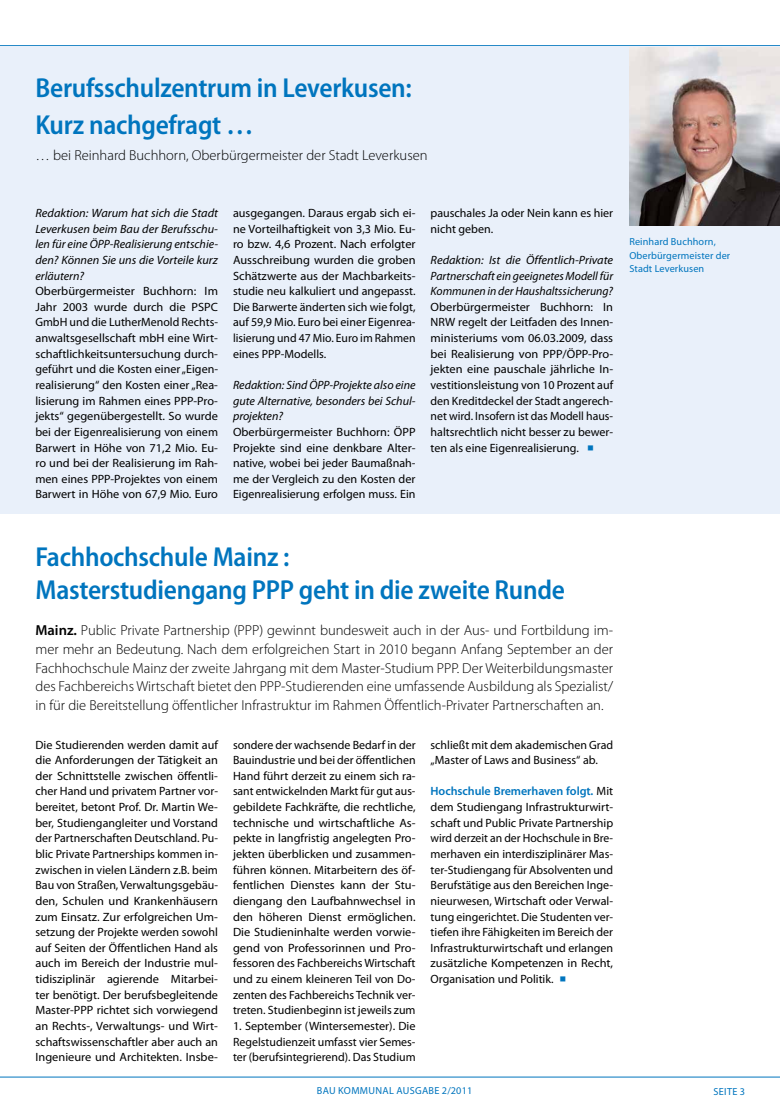
<style>
.page{position:relative;width:780px;height:1117px;background:#fff}
.page>*{position:absolute;margin:0;border:0;box-sizing:border-box;transform-origin:0 0}
.t1{font:600 semi-condensed 27.5px/37.5px "Myriad Pro";letter-spacing:-.01em;color:#0075be}
.t2{font:300 14.5px/18.8px "Myriad Pro";color:#000;text-align:justify}
.t3{font:12px/15.6px "Myriad Pro";color:#000;text-align:justify}
.t4{font:italic 12px/15.6px "Myriad Pro";color:#000;text-align:justify}
.t5{font:10.25px/13.2px "Myriad Pro";letter-spacing:.01em;color:#0075be}
.t6{font:10.25px "Myriad Pro";letter-spacing:.03em;color:#0075be}
.s1{font-weight:600}
.s2{font-weight:600;color:#0075be}
</style>
<div class="page">
<hr style="left:0;top:1076px;width:780px;height:1px;background:#0075be">
<hr style="left:0;top:45px;width:780px;height:1px;background:#0075be">
<div style="left:0;top:47px;width:780px;height:467px;background:#e9f0fa"></div>
<img style="left:629px;top:47px;width:151px;height:178px">
<h1 class="t1" style="left:35px;top:69px;width:378px">Berufsschulzentrum in Leverkusen:<br>Kurz nachgefragt …</h1>
<p class="t2" style="left:35px;top:146px;width:393px">… bei Reinhard Buchhorn, Oberbürgermeister der Stadt Leverkusen</p>
<p class="t4" style="left:35px;top:205px;width:184px">Redaktion: Warum hat sich die Stadt Leverkusen beim Bau der Berufsschu&shy;len für eine ÖPP-Realisierung entschie&shy;den? Können Sie uns die Vorteile kurz erläutern?</p>
<p class="t3" style="left:35px;top:283px;width:184px">Oberbürgermeister Buchhorn: I m Jahr 2003 wurde durch die PSPC GmbH und die LutherMenold Rechts&shy;anwaltsgesellschaft mbH eine Wirt&shy;schaftlichkeitsuntersuchung durch&shy;geführt und die Kosten einer „Eigen&shy;realisierung“ den Kosten einer „Rea&shy;lisierung im Rahmen eines PPP-Pro&shy;jekts“ gegenübergestellt. So wurde bei der Eigenrealisierung von einem Barwert in Höhe von 71,2 Mio. Eu&shy;ro und bei der Realisierung im Rah&shy;men eines PPP-Projektes von einem Barwert in Höhe von 67,9 Mio. Euro</p>
<p class="t3" style="left:233px;top:205px;width:184px">ausgegangen. Daraus ergab sich ei&shy;ne Vorteilhaftigkeit von 3,3 Mio. Eu&shy;ro bzw. 4,6 Prozent. Nach erfolgter Ausschreibung wurden die groben Schätzwerte aus der Machbarkeits&shy;studie neu kalkuliert und angepasst.<br>Die Barwerte änderten sich wie folgt, auf 59,9 Mio. Euro bei einer Eigenrea&shy;lisierung und 47 Mio. Euro im Rahmen eines PPP-Modells.</p>
<p class="t4" style="left:233px;top:377px;width:184px">Redaktion: Sind ÖPP-Projekte also eine gute Alternative, besonders bei Schul&shy;projekten?</p>
<p class="t3" style="left:233px;top:424px;width:184px">Oberbürgermeister Buchhorn: ÖPP Projekte sind eine denkbare Alter&shy;native, wobei bei jeder Baumaßnah&shy;me der Vergleich zu den Kosten der Eigenrealisierung erfolgen muss. Ein</p>
<p class="t3" style="left:430px;top:205px;width:184px">pauschales Ja oder Nein kann es hier nicht geben.</p>
<p class="t4" style="left:430px;top:252px;width:184px">Redaktion: Ist die Öffentlich-Private Partnerschaft ein geeignetes Modell für Kommunen in der Haushaltssicherung?</p>
<p class="t3" style="left:430px;top:299px;width:184px">Oberbürgermeister Buchhorn: I n NRW regelt der Leitfaden des I nnen&shy;ministeriums vom 06.03.2009, dass bei Realisierung von PPP/ÖPP-Pro&shy;jekten eine pauschale jährliche I n&shy;vestitionsleistung von 10 Prozent auf den Kreditdeckel der Stadt angerech&shy;net wird. I nsofern ist das Modell haus&shy;haltsrechtlich nicht besser zu bewer&shy;ten als eine Eigenrealisierung.</p>
<p class="t5" style="left:629px;top:235px;width:102px">Reinhard Buchhorn,<br>Oberbürgermeister der<br>Stadt Leverkusen</p>
<h1 class="t1" style="left:35px;top:541px;width:531px;line-height:32.5px">Fachhochschule Mainz :<br>Masterstudiengang PPP geht in die zweite Runde</h1>
<p class="t2" style="left:35px;top:621px;width:579px"><span class="s1">Mainz.</span> Public Private Partnership (PPP) gewinnt bundesweit auch in der Aus- und Fortbildung im&shy;mer mehr an Bedeutung. Nach dem erfolgreichen Start in 2010 begann Anfang September an der Fachhochschule Mainz der zweite Jahrgang mit dem Master-Studium PPP. Der Weiterbildungsmaster des Fachbereichs Wirtschaft bietet den PPP-Studierenden eine umfassende Ausbildung als Spezialist/ in für die Bereitstellung öffentlicher Infrastruktur im Rahmen Öffentlich-Privater Partnerschaften an.</p>
<p class="t3" style="left:35px;top:736px;width:184px">Die Studierenden werden damit auf die Anforderungen der Tätigkeit an der Schnittstelle zwischen öffentli&shy;cher Hand und privatem Partner vor&shy;bereitet, betont Prof. Dr. Martin We&shy;ber, Studiengangleiter und Vorstand der Partnerschaften Deutschland. Pu&shy;blic Private Partnerships kommen in&shy;zwischen in vielen Ländern z.B. beim Bau von Straßen, Verwaltungsgebäu&shy;den, Schulen und Krankenhäusern zum Einsatz. Zur erfolgreichen Um&shy;setzung der Projekte werden sowohl auf Seiten der Öffentlichen Hand als auch im Bereich der I ndustrie mul&shy;tidisziplinär agierende Mitarbei&shy;ter benötigt. Der berufsbegleitende Master-PPP richtet sich vorwiegend an Rechts-, Verwaltungs- und Wirt&shy;schaftswissenschaftler aber auch an I ngenieure und Architekten. I nsbe-</p>
<p class="t3" style="left:233px;top:736px;width:184px">sondere der wachsende Bedarf in der Bauindustrie und bei der öffentlichen Hand führt derzeit zu einem sich ra&shy;sant entwickelnden Markt für gut aus&shy;gebildete Fachkräfte, die rechtliche, technische und wirtschaftliche As&shy;pekte in langfristig angelegten Pro&shy;jekten überblicken und zusammen&shy;führen können. Mitarbeitern des öf&shy;fentlichen Dienstes kann der Stu&shy;diengang den Laufbahnwechsel in den höheren Dienst ermöglichen.<br>Die Studieninhalte werden vorwie&shy;gend von Professorinnen und Pro&shy;fessoren des Fachbereichs Wirtschaft und zu einem kleineren Teil von Do&shy;zenten des Fachbereichs Technik ver&shy;treten. Studienbeginn ist jeweils zum</p>
<p class="t3" style="left:430px;top:736px;width:184px">schließt mit dem akademischen Grad „Master of Laws and Business“ ab.</p>
<p class="t3" style="left:430px;top:783px;width:184px"><span class="s2">Hochschule Bremerhaven folgt.</span> Mit dem Studiengang I nfrastrukturwirt&shy;schaft und Public Private Partnership wird derzeit an der Hochschule in Bre&shy;merhaven ein interdisziplinärer Mas&shy;ter-Studiengang für Absolventen und Berufstätige aus den Bereichen I nge&shy;nieurwesen, Wirtschaft oder Verwal&shy;tung eingerichtet. Die Studenten ver&shy;tiefen ihre Fähigkeiten im Bereich der I nfrastrukturwirtschaft und erlangen zusätzliche Kompetenzen in Recht, Organisation und Politik.</p>
<p class="t3" style="left:233px;top:1018px;width:184px">1. September (Wintersemester). Die Regelstudienzeit umfasst vier Semes&shy;ter (berufsintegrierend). Das Studium</p>
<p class="t6" style="left:317px;top:1084px;width:157px">Bau Kommunal Ausgabe 2/2011</p>
<p class="t5" style="left:713px;top:1084px;width:33px">Seite 3</p>
</div>
